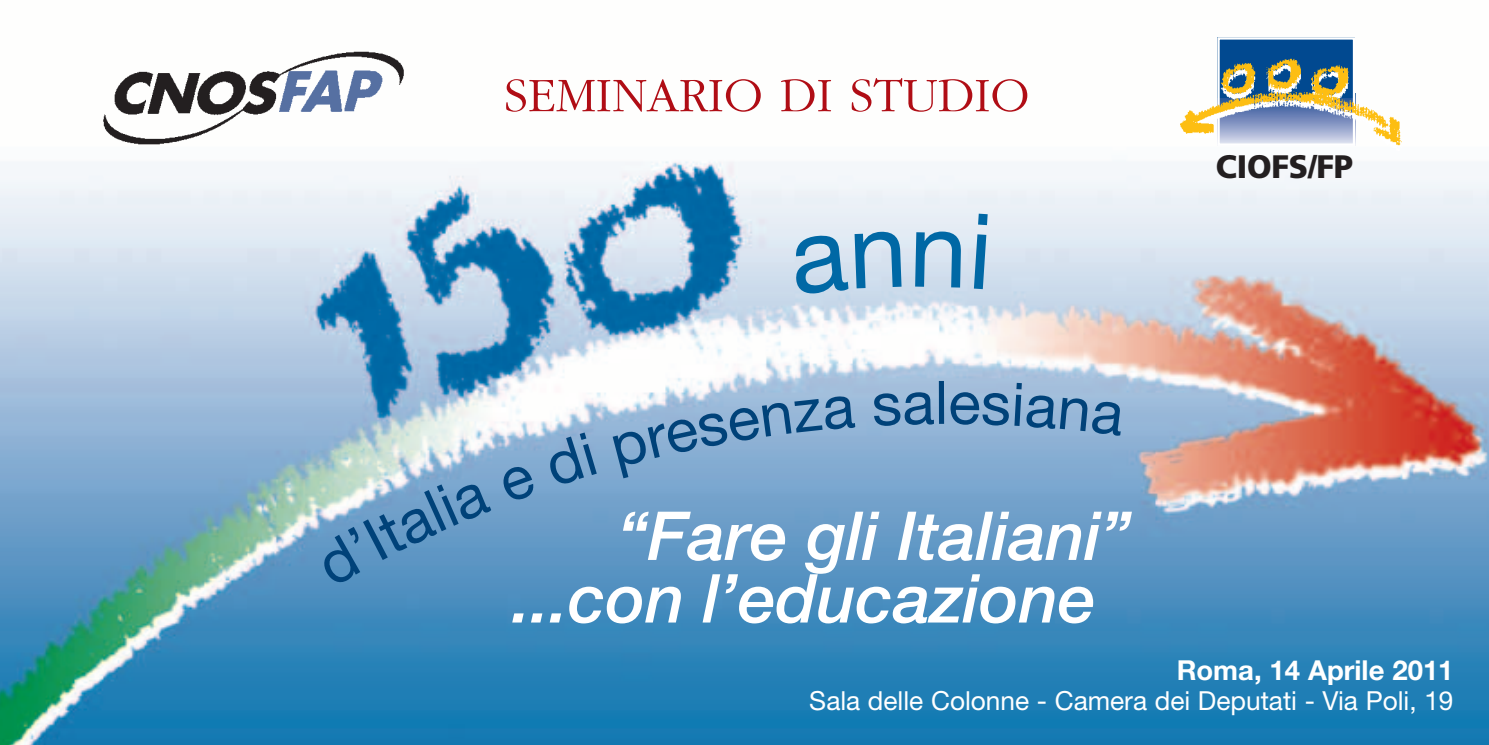
<style>
.page{position:relative;width:1489px;height:745px;background:#fff}
.page>*{position:absolute;margin:0;border:0;box-sizing:border-box;transform-origin:0 0}
.t1{font:italic 500 67.5px/62.5px "Helvetica Neue";color:#fff}
.t2{font:60px "Helvetica Neue";color:#004279}
.t3{font:300 50px "Garamond";color:#b00d15}
.t4{font:900 32.5px "Frutiger";letter-spacing:-.005em;color:#231f20}
.t5{font:700 27.5px "Helvetica Neue";color:#fff}
.t6{font:26.25px "Helvetica Neue";color:#fff}
</style>
<div class="page">
<img style="left:0;top:161px;width:1488px;height:583px">
<img style="left:103px;top:51px;width:301px;height:94px">
<img style="left:267px;top:63px;width:124px;height:57px">
<div style="left:1217px;top:37px;width:138px;height:60px;background:#014990"></div>
<div style="left:1217px;top:37px;width:138px;height:109px;border:2px solid #fff"></div>
<img style="left:1180px;top:57px;width:222px;height:89px">
<svg style="left:792px;top:233px;width:56px;height:62px;background:#d5e1ef"></svg>
<svg style="left:854px;top:231px;width:47px;height:57px;background:#d7e3f0"></svg>
<svg style="left:915px;top:231px;width:46px;height:56px;background:#d7e3f0"></svg>
<svg style="left:973px;top:213px;width:14px;height:76px"></svg>
<svg style="left:313px;top:480px;width:178px;height:106px;background:#72a3c9"></svg>
<svg style="left:499px;top:462px;width:38px;height:41px;background:#7ba7cf"></svg>
<svg style="left:543px;top:432px;width:53px;height:54px;background:#85acd2"></svg>
<svg style="left:612px;top:395px;width:243px;height:83px;background:#92b4d6"></svg>
<div style="left:873px;top:392px;width:61px;height:34px;background:#9ab9d9"></div>
<svg style="left:950px;top:382px;width:173px;height:53px;background:#9ab9d9"></svg>
<h3 class="t3" style="left:504px;top:76px;width:527px">SEMINARIO DI STUDIO</h3>
<h2 class="t2" style="left:934px;top:381px;width:15px">l</h2>
<h1 class="t1" style="left:512px;top:510px;width:620px;text-indent:106px">“Fare gli Italiani” ...con l’educazione</h1>
<p class="t4" style="left:1215px;top:153px;width:139px">CIOFS/FP</p>
<p class="t5" style="left:1176px;top:660px;width:278px">Roma, 14 Aprile 2011</p>
<p class="t6" style="left:809px;top:691px;width:645px">Sala delle Colonne - Camera dei Deputati - Via Poli, 19</p>
</div>
